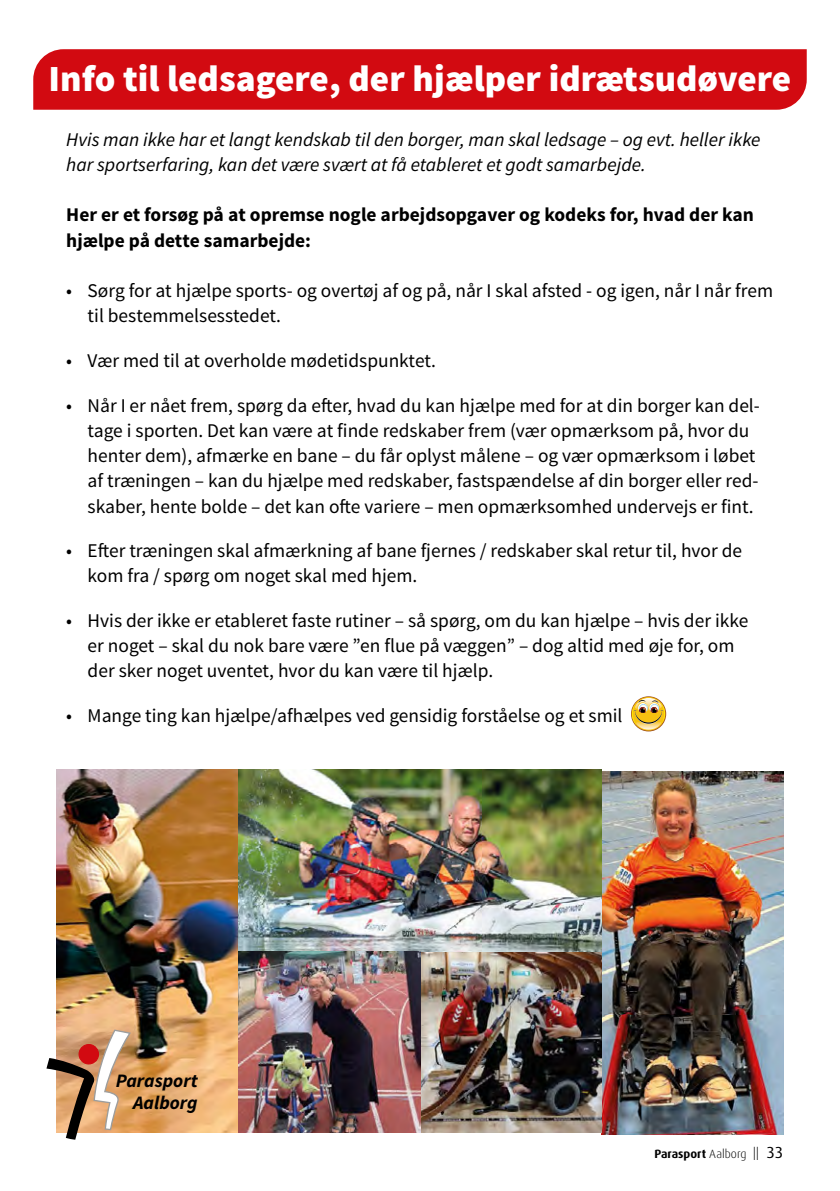
<style>
.page{position:relative;width:840px;height:1191px;background:#fff}
.page>*{position:absolute;margin:0;border:0;box-sizing:border-box;transform-origin:0 0}
.t1{font:900 36.8px "Source Sans Pro";color:#fff}
.t2{font:19.4px/25.2px "Source Sans Pro";color:#000}
.t3{font:italic 19.4px/25.2px "Source Sans Pro";color:#000}
.t4{font:700 19.4px/25.2px "Source Sans Pro";color:#000}
.t5{font:italic 700 19px/22.2px "Source Sans Pro";color:#000;text-align:right}
.t6{font:700 12px "Dax OT";color:#000}
.s1{font-weight:300}
.s2{font-weight:300;font-size:16.8px}
.s3{font-weight:400;font-size:16px}
</style>
<div class="page">
<img style="left:33px;top:49px;width:774px;height:1091px">
<h1 class="t1" style="left:49px;top:54px;width:743px">Info til ledsagere, der hjælper idrætsudøvere</h1>
<p class="t3" style="left:66px;top:127px;width:695px">Hvis man ikke har et langt kendskab til den borger, man skal ledsage – og evt. heller ikke har sportserfaring, kan det være svært at få etableret et godt samarbejde.</p>
<p class="t4" style="left:66px;top:203px;width:689px">Her er et forsøg på at opremse nogle arbejdsopgaver og kodeks for, hvad der kan hjælpe på dette samarbejde:</p>
<p class="t2" style="left:88px;top:278px;width:686px;text-indent:-21px">• Sørg for at hjælpe sports- og overtøj af og på, når I skal afsted - og igen, når I når frem til bestemmelsesstedet.</p>
<p class="t2" style="left:66px;top:348px;width:371px">• Vær med til at overholde mødetidspunktet.</p>
<p class="t2" style="left:88px;top:393px;width:673px;text-indent:-21px">• Når I er nået frem, spørg da efter, hvad du kan hjælpe med for at din borger kan del&shy;tage i sporten. Det kan være at finde redskaber frem (vær opmærksom på, hvor du henter dem), afmærke en bane – du får oplyst målene – og vær opmærksom i løbet af træningen – kan du hjælpe med redskaber, fastspændelse af din borger eller red&shy;skaber, hente bolde – det kan ofte variere – men opmærksomhed undervejs er fint.</p>
<p class="t2" style="left:88px;top:538px;width:655px;text-indent:-21px">• Efter træningen skal afmærkning af bane fjernes / redskaber skal retur til, hvor de kom fra / spørg om noget skal med hjem.</p>
<p class="t2" style="left:88px;top:608px;width:661px;text-indent:-21px">• Hvis der ikke er etableret faste rutiner – så spørg, om du kan hjælpe – hvis der ikke er noget – skal du nok bare være ”en flue på væggen” – dog altid med øje for, om der sker noget uventet, hvor du kan være til hjælp.</p>
<p class="t2" style="left:66px;top:703px;width:557px">• Mange ting kan hjælpe/afhælpes ved gensidig forståelse og et smil</p>
<p class="t5" style="left:116px;top:1069px;width:83px">Parasport<br>Aalborg</p>
<p class="t6" style="left:654px;top:1146px;width:130px">Parasport <span class="s1">Aalborg</span> <span class="s2">ll</span> <span class="s3">33</span></p>
</div>
